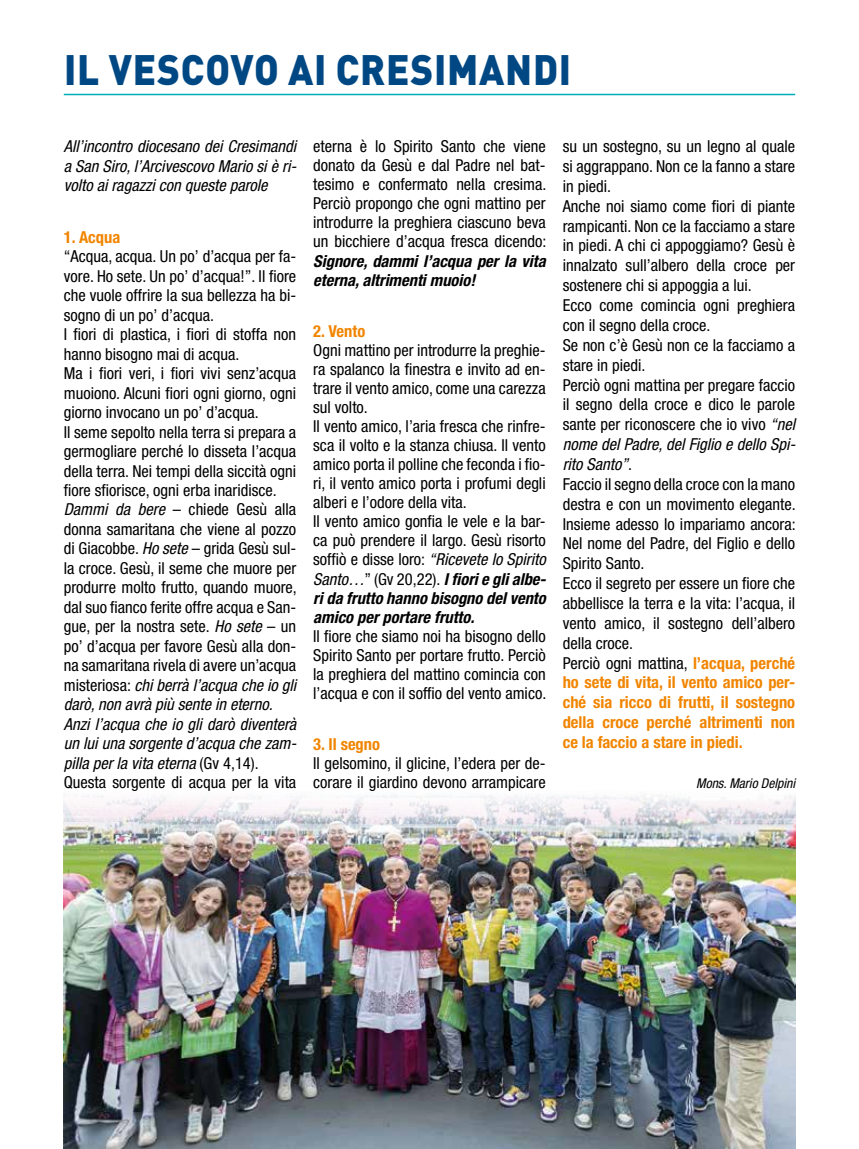
<style>
.page{position:relative;width:859px;height:1149px;background:#fff}
.page>*{position:absolute;margin:0;border:0;box-sizing:border-box;transform-origin:0 0}
.t1{font:900 42px "DIN Pro";letter-spacing:.02em;color:#004884;scale:.92 1}
.t2{font:condensed 16.5px/19.8px "Helvetica Neue LT Std";color:#000}
.t3{font:italic condensed 16.5px/19.5px "Helvetica Neue LT Std";color:#000;text-align:justify}
.t4{font:italic 700 condensed 16.5px/19px "Helvetica Neue LT Std";color:#000}
.t5{font:700 condensed 16.5px "Helvetica Neue LT Std";color:#f18500}
.t6{font:italic condensed 13.5px "Helvetica Neue LT Std";color:#000}
.s1{font-style:italic}
.s2{font-weight:700;font-style:italic}
.s3{font-weight:700;color:#f18500}
</style>
<div class="page">
<img style="left:64px;top:838px;width:731px;height:310px">
<hr style="left:64px;top:94px;width:731px;height:1px;background:#00adba">
<svg style="left:63px;top:795px;width:733px;height:43px"></svg>
<h1 class="t1" style="left:64px;top:34px;width:553px">IL VESCOVO AI CRESIMANDI</h1>
<p class="t3" style="left:64px;top:137px;width:234px">All’incontro diocesano dei Cresimandi a San Siro, l’Arcivescovo Mario si è ri&shy;volto ai ragazzi con queste parole</p>
<p class="t5" style="left:64px;top:227px;width:58px">1. Acqua</p>
<p class="t2" style="left:64px;top:246px;width:235px">“Acqua, acqua. Un po’ d’acqua per fa&shy;vore. Ho sete. Un po’ d’acqua!”. Il fiore che vuole offrire la sua bellezza ha bi&shy;sogno di un po’ d’acqua.<br>I fiori di plastica, i fiori di stoffa non hanno bisogno mai di acqua.<br>Ma i fiori veri, i fiori vivi senz’acqua muoiono. Alcuni fiori ogni giorno, ogni giorno invocano un po’ d’acqua.<br>Il seme sepolto nella terra si prepara a germogliare perché lo disseta l’acqua della terra. Nei tempi della siccità ogni fiore sfiorisce, ogni erba inaridisce.<br><span class="s1">Dammi da bere</span> – chiede Gesù alla donna samaritana che viene al pozzo di Giacobbe. <span class="s1">Ho sete</span> – grida Gesù sul&shy;la croce. Gesù, il seme che muore per produrre molto frutto, quando muore, dal suo fianco ferite offre acqua e San&shy;gue, per la nostra sete. <span class="s1">Ho sete</span> – un po’ d’acqua per favore Gesù alla don&shy;na samaritana rivela di avere un’acqua misteriosa: <span class="s1">chi berrà l’acqua che io gli darò, non avrà più sente in eterno.<br>Anzi l’acqua che io gli darò diventerà un lui una sorgente d’acqua che zam&shy;pilla per la vita eterna</span> (Gv 4,14).<br>Questa sorgente di acqua per la vita</p>
<p class="t2" style="left:313px;top:137px;width:235px;line-height:19px;text-align:justify">eterna è lo Spirito Santo che viene donato da Gesù e dal Padre nel bat&shy;tesimo e confermato nella cresima.<br>Perciò propongo che ogni mattino per introdurre la preghiera ciascuno beva un bicchiere d’acqua fresca dicendo:</p>
<p class="t4" style="left:313px;top:251px;width:234px">Signore, dammi l’acqua per la vita eterna, altrimenti muoio!</p>
<p class="t5" style="left:313px;top:320px;width:54px">2. Vento</p>
<p class="t2" style="left:313px;top:340px;width:234px;line-height:19px">Ogni mattino per introdurre la preghie&shy;ra spalanco la finestra e invito ad en&shy;trare il vento amico, come una carezza sul volto.<br>Il vento amico, l’aria fresca che rinfre&shy;sca il volto e la stanza chiusa. Il vento amico porta il polline che feconda i fio&shy;ri, il vento amico porta i profumi degli alberi e l’odore della vita.<br>Il vento amico gonfia le vele e la bar&shy;ca può prendere il largo. Gesù risorto soffiò e disse loro: <span class="s1">“Ricevete lo Spirito Santo…</span>” (Gv 20,22). <span class="s2">I fiori e gli albe&shy;ri da frutto hanno bisogno del vento amico per portare frutto.</span></p>
<p class="t2" style="left:313px;top:626px;width:235px;line-height:19px;text-align:justify">Il fiore che siamo noi ha bisogno dello Spirito Santo per portare frutto. Perciò la preghiera del mattino comincia con l’acqua e con il soffio del vento amico.</p>
<p class="t5" style="left:313px;top:733px;width:68px">3. Il segno</p>
<p class="t2" style="left:313px;top:753px;width:234px;line-height:19px">Il gelsomino, il glicine, l’edera per de&shy;corare il giardino devono arrampicare</p>
<p class="t2" style="left:563px;top:136px;width:235px">su un sostegno, su un legno al quale si aggrappano. Non ce la fanno a stare in piedi.<br>Anche noi siamo come fiori di piante rampicanti. Non ce la facciamo a stare in piedi. A chi ci appoggiamo? Gesù è innalzato sull’albero della croce per sostenere chi si appoggia a lui.<br>Ecco come comincia ogni preghiera con il segno della croce.<br>Se non c’è Gesù non ce la facciamo a stare in piedi.<br>Perciò ogni mattina per pregare faccio il segno della croce e dico le parole sante per riconoscere che io vivo <span class="s1">“nel nome del Padre, del Figlio e dello Spi&shy;rito Santo”</span>.<br>Faccio il segno della croce con la mano destra e con un movimento elegante.<br>Insieme adesso lo impariamo ancora:<br>Nel nome del Padre, del Figlio e dello<br>Spirito Santo.<br>Ecco il segreto per essere un fiore che abbellisce la terra e la vita: l’acqua, il vento amico, il sostegno dell’albero della croce.<br>Perciò ogni mattina, <span class="s3">l’acqua, perché ho sete di vita, il vento amico per&shy;ché sia ricco di frutti, il sostegno della croce perché altrimenti non ce la faccio a stare in piedi.</span></p>
<p class="t6" style="left:696px;top:775px;width:100px">Mons. Mario Delpini</p>
</div>
